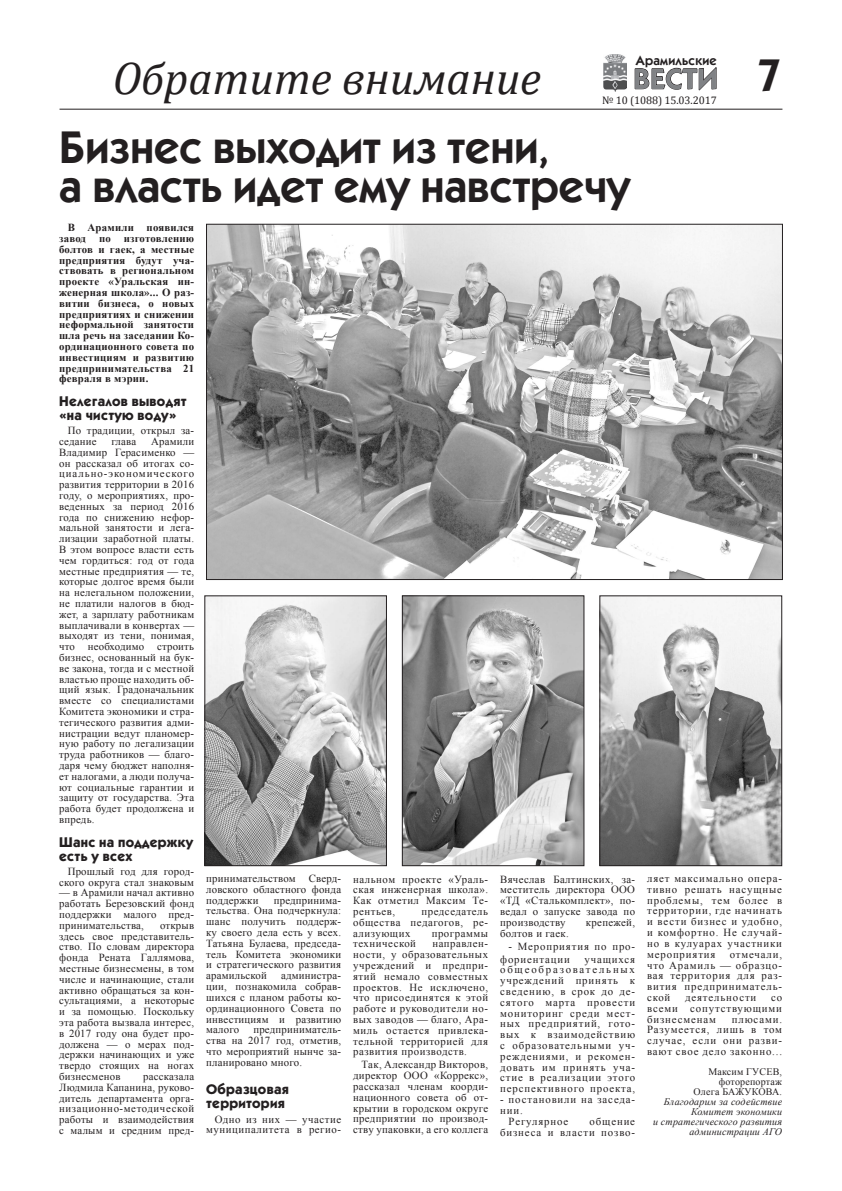
<style>
.page{position:relative;width:842px;height:1191px;background:#fff}
.page>*{position:absolute;margin:0;border:0;box-sizing:border-box;transform-origin:0 0}
.t1{font:600 46px/39px "Kabel C";color:#231f20}
.t2{font:italic 46px "Cambria";color:#231f20}
.t3{font:600 29.1px "Kabel C";letter-spacing:.01em;color:#808285}
.t4{font:700 14px/14px "Kabel C";letter-spacing:.02em;color:#231f20}
.t5{font:600 13.2px "Kabel C";letter-spacing:.02em;color:#231f20}
.t6{font:11px "Cambria";letter-spacing:-.01em;color:#231f20}
.t7{font:10.8px/10.8px "Times New Roman";letter-spacing:.03em;color:#231f20;text-align:justify}
.t8{font:700 10.8px/10.8px "Times New Roman";letter-spacing:.02em;color:#231f20;text-align:justify}
.t9{font:10.8px/13px "Times New Roman";letter-spacing:.08em;color:#231f20}
.t10{font:10.8px/10.8px "Times New Roman";letter-spacing:.05em;color:#231f20;text-align:right}
.t11{font:italic 10px/10px "Times New Roman";letter-spacing:.02em;color:#231f20;text-align:right}
.t12{font:10px/10px "Times New Roman";letter-spacing:.02em;color:#231f20;text-align:right}
</style>
<div class="page">
<svg style="left:634px;top:67px;width:83px;height:24px"></svg>
<img style="left:604px;top:55px;width:22px;height:36px">
<hr style="left:60px;top:109px;width:722px;height:1px;background:#231f20">
<img style="left:208px;top:226px;width:573px;height:352px">
<img style="left:206px;top:597px;width:179px;height:267px">
<div style="left:204px;top:595px;width:183px;height:271px;border:1px solid #231f20"></div>
<img style="left:404px;top:597px;width:178px;height:267px">
<div style="left:402px;top:595px;width:182px;height:271px;border:1px solid #231f20"></div>
<img style="left:601px;top:597px;width:179px;height:267px">
<div style="left:599px;top:595px;width:183px;height:271px;border:1px solid #231f20"></div>
<h1 class="t2" style="left:113px;top:46px;width:430px">Обратите внимание</h1>
<p class="t5" style="left:636px;top:53px;width:82px">Арамильские</p>
<h1 class="t1" style="left:756px;top:55px;width:28px">7</h1>
<p class="t6" style="left:602px;top:94px;width:116px">№ 10 (1088) 15.03.2017</p>
<h2 class="t3" style="left:633px;top:62px;width:86px">ВЕСТИ</h2>
<h1 class="t1" style="left:59px;top:127px;width:573px">Бизнес выходит из тени,<br>а власть идет ему навстречу</h1>
<p class="t8" style="left:59px;top:222px;width:136px;text-indent:8px">В Арамили появился завод по изготовлению болтов и гаек, а местные предприятия будут уча&shy;ствовать в региональном проекте «Уральская ин&shy;женерная школа»... О раз&shy;витии бизнеса, о новых предприятиях и снижении неформальной занятости шла речь на заседании Ко&shy;ординационного совета по инвестициям и развитию предпринимательства 21 февраля в мэрии.</p>
<p class="t4" style="left:59px;top:395px;width:129px">Нелегалов выводят «на чистую воду»</p>
<p class="t7" style="left:59px;top:425px;width:136px;text-indent:8px">По традиции, открыл за&shy;седание</p>
<p class="t7" style="left:59px;top:436px;width:136px;text-indent:92px">Арамили Владимир Герасименко — он рассказал об итогах со&shy;циально-экономического развития территории в 2016 году, о мероприятиях, про&shy;веденных за период 2016 года по снижению нефор&shy;мальной занятости и лега&shy;лизации заработной платы.<br>В этом вопросе власти есть чем гордиться: год от года местные предприятия — те, которые долгое время были на нелегальном положении, не платили налогов в бюд&shy;жет, а зарплату работникам выплачивали в конвертах — выходят из тени, понимая, что необходимо строить бизнес, основанный на бук&shy;ве закона, тогда и с местной властью проще находить об&shy;щий язык. Градоначальник вместе со специалистами Комитета экономики и стра&shy;тегического развития адми&shy;нистрации ведут планомер&shy;ную работу по легализации труда работников — благо&shy;даря чему бюджет наполня&shy;ет налогами, а люди получа&shy;ют социальные гарантии и защиту от государства. Эта работа будет продолжена и впредь.</p>
<p class="t4" style="left:59px;top:835px;width:136px">Шанс на поддержку есть у всех</p>
<p class="t7" style="left:59px;top:865px;width:136px;text-align:right">Прошлый год для город&shy;ского округа стал знаковым</p>
<p class="t7" style="left:59px;top:887px;width:136px">— в Арамили начал активно работать Березовский фонд поддержки малого пред&shy;принимательства,</p>
<p class="t7" style="left:112px;top:436px;width:26px">глава</p>
<p class="t7" style="left:59px;top:919px;width:136px;text-indent:101px">открыв здесь свое представитель&shy;ство. По словам директора фонда Рената Галлямова, местные бизнесмены, в том числе и начинающие, стали активно обращаться за кон&shy;сультациями, а некоторые и за помощью. Поскольку эта работа вызвала интерес, в 2017 году она будет про&shy;должена — о мерах под&shy;держки начинающих и уже твердо стоящих на ногах бизнесменов</p>
<p class="t7" style="left:59px;top:1070px;width:136px;text-indent:84px">рассказала Людмила Капанина, руково&shy;дитель департамента орга&shy;низационно-методической работы и взаимодействия с малым и средним пред-</p>
<p class="t7" style="left:206px;top:873px;width:136px">принимательством Сверд&shy;ловского областного фонда поддержки</p>
<p class="t7" style="left:206px;top:894px;width:136px;text-indent:68px">предпринима&shy;тельства. Она подчеркнула: шанс получить поддерж&shy;ку своего дела есть у всех.<br>Татьяна Булаева, председа&shy;тель Комитета экономики и стратегического развития арамильской</p>
<p class="t7" style="left:206px;top:970px;width:136px;text-indent:75px">администра&shy;ции, познакомила собрав&shy;шихся с планом работы ко&shy;ординационного Совета по инвестициям и развитию малого</p>
<p class="t7" style="left:206px;top:1024px;width:136px;text-indent:47px">предприниматель&shy;ства на 2017 год, отметив, что мероприятий нынче за&shy;планировано много.</p>
<p class="t4" style="left:206px;top:1082px;width:84px">Образцовая территория</p>
<p class="t10" style="left:206px;top:1113px;width:136px">Одно из них — участие муниципалитета в регио-</p>
<p class="t7" style="left:353px;top:873px;width:136px">нальном проекте «Ураль&shy;ская инженерная школа».<br>Как отметил Максим Те&shy;рентьев,</p>
<p class="t7" style="left:353px;top:905px;width:136px;text-indent:68px">председатель общества педагогов, ре&shy;ализующих</p>
<p class="t10" style="left:432px;top:927px;width:58px">программы</p>
<p class="t10" style="left:353px;top:938px;width:64px">технической</p>
<p class="t7" style="left:353px;top:938px;width:136px;text-indent:79px">направлен&shy;ности, у образовательных учреждений и предпри&shy;ятий немало совместных проектов. Не исключено, что присоединятся к этой работе и руководители но&shy;вых заводов — благо, Ара&shy;миль остается привлека&shy;тельной территорией для развития производств.</p>
<p class="t7" style="left:353px;top:1059px;width:136px;text-indent:8px">Так, Александр Викторов, директор ООО «Коррекс», рассказал членам коорди&shy;национного совета об от&shy;крытии в городском округе предприятии по производ&shy;ству упаковки, а его коллега</p>
<p class="t7" style="left:500px;top:873px;width:136px">Вячеслав Балтинских, за&shy;меститель директора ООО «ТД «Сталькомплект», по&shy;ведал о запуске завода по производству</p>
<p class="t7" style="left:586px;top:916px;width:51px">крепежей,</p>
<p class="t7" style="left:500px;top:927px;width:70px">болтов и гаек.</p>
<p class="t9" style="left:500px;top:939px;width:136px;text-indent:8px">- Мероприятия по про&shy;фориентации</p>
<p class="t7" style="left:500px;top:953px;width:136px;text-indent:84px">учащихся общеобразовательных учреждений принять к сведению, в срок до де&shy;сятого марта провести мониторинг среди мест&shy;ных предприятий, гото&shy;вых к взаимодействию с образовательными уч&shy;реждениями, и рекомен&shy;довать им принять уча&shy;стие в реализации этого перспективного проекта,</p>
<p class="t9" style="left:500px;top:1092px;width:136px">- постановили на заседа-</p>
<p class="t7" style="left:500px;top:1104px;width:24px">нии.</p>
<p class="t9" style="left:509px;top:1114px;width:61px">Регулярное</p>
<p class="t9" style="left:500px;top:1115px;width:136px;line-height:11px;text-align:right">общение<br>бизнеса и власти позво-</p>
<p class="t7" style="left:647px;top:873px;width:136px">ляет максимально опера&shy;тивно решать насущные проблемы, тем более в территории, где начинать и вести бизнес и удобно, и комфортно. Не случай&shy;но в кулуарах участники мероприятия</p>
<p class="t7" style="left:647px;top:948px;width:136px;text-indent:83px">отмечали, что Арамиль — образцо&shy;вая территория для раз&shy;вития предприниматель&shy;ской</p>
<p class="t9" style="left:685px;top:990px;width:73px">деятельности</p>
<p class="t7" style="left:647px;top:991px;width:136px;text-indent:124px">со всеми сопутствующими бизнесменам</p>
<p class="t7" style="left:647px;top:1013px;width:136px;text-indent:85px">плюсами.<br>Разумеется, лишь в том случае, если они разви&shy;вают свое дело законно...</p>
<p class="t12" style="left:693px;top:1066px;width:90px">Максим ГУСЕВ, фоторепортаж<br>Олега БАЖУКОВА.</p>
<p class="t11" style="left:653px;top:1096px;width:131px">Благодарим за содействие<br>Комитет экономики<br>и стратегического развития администрации АГО</p>
</div>
